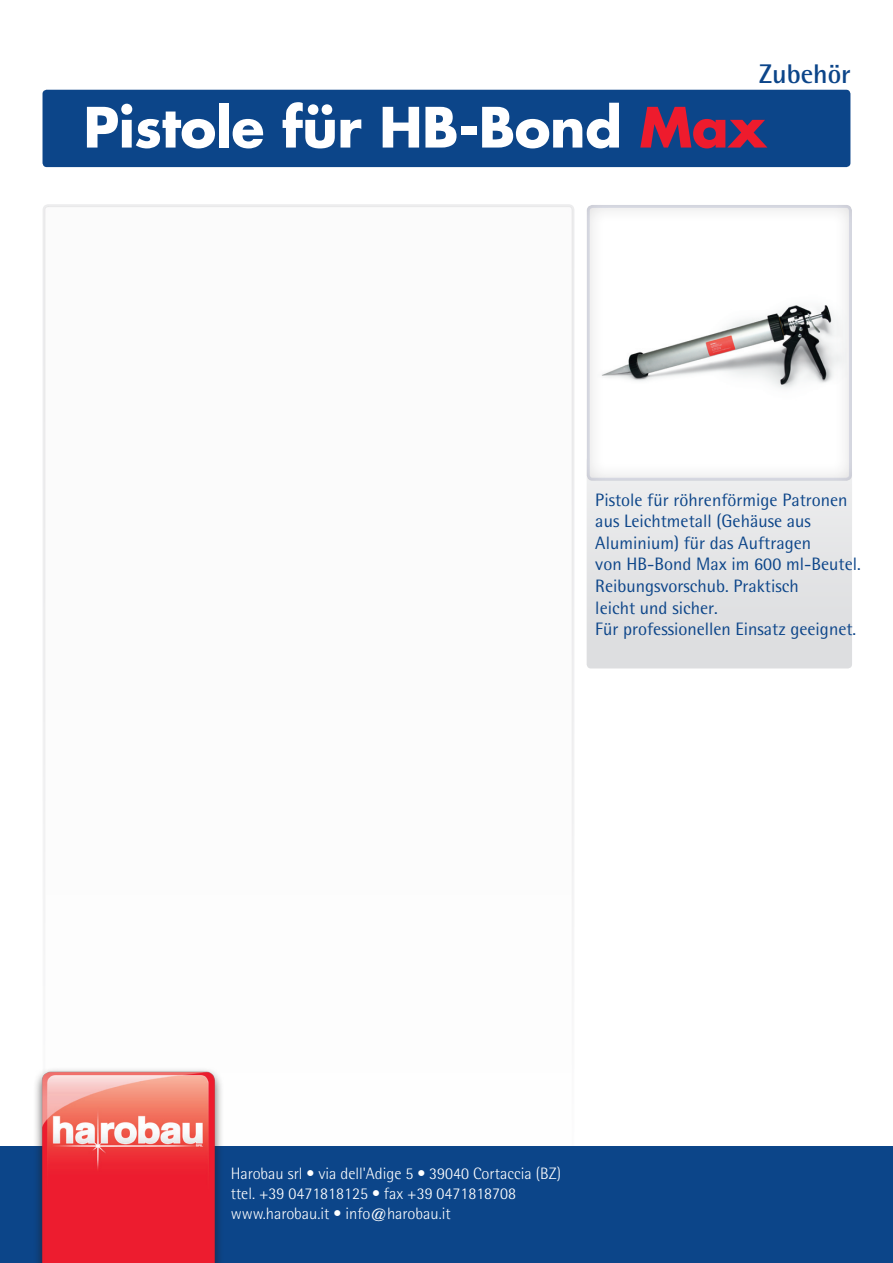
<style>
.page{position:relative;width:893px;height:1263px;background:#fff}
.page>*{position:absolute;margin:0;border:0;box-sizing:border-box;transform-origin:0 0}
.t1{font:700 54px "Futura";letter-spacing:-.01em;color:#fff}
.t2{font:700 27px "Rotis Semi Sans Std";color:#0c4589}
.t3{font:18px/21.6px "Rotis Semi Sans Std";color:#0c4589}
.t4{font:300 16.5px/19.8px "Rotis Semi Sans Std";color:#fff}
.s1{color:#ee1b2d}
</style>
<div class="page">
<div style="left:43px;top:203px;width:532px;height:1009px;background:#fbfbfb"></div>
<div style="left:0;top:1146px;width:893px;height:117px;background:#0c4589"></div>
<img style="left:35px;top:1070px;width:186px;height:193px">
<div style="left:587px;top:456px;width:265px;height:212px;background:#dddee0;border-radius:4px"></div>
<div style="left:43px;top:90px;width:807px;height:77px;background:#0c4589;border-radius:4px"></div>
<div style="left:587px;top:203px;width:267px;height:279px;background:#231f20;opacity:.2"></div>
<h2 class="t2" style="left:759px;top:57px;width:93px">Zubehör</h2>
<h1 class="t1" style="left:83px;top:91px;width:685px">Pistole für HB-Bond <span class="s1">Max</span></h1>
<p class="t3" style="left:595px;top:488px;width:267px">Pistole für röhrenförmige Patronen aus Leichtmetall (Gehäuse aus<br>Aluminium) für das Auftragen<br>von HB-Bond Max im 600 ml-Beutel.<br>Reibungsvorschub. Praktisch<br>leicht und sicher.<br>Für professionellen Einsatz geeignet.</p>
<p class="t4" style="left:231px;top:1163px;width:332px">Harobau srl • via dell'Adige 5 • 39040 Cortaccia (BZ) ttel. +39 0471818125 • fax +39 0471818708 www.harobau.it • info@harobau.it</p>
</div>
